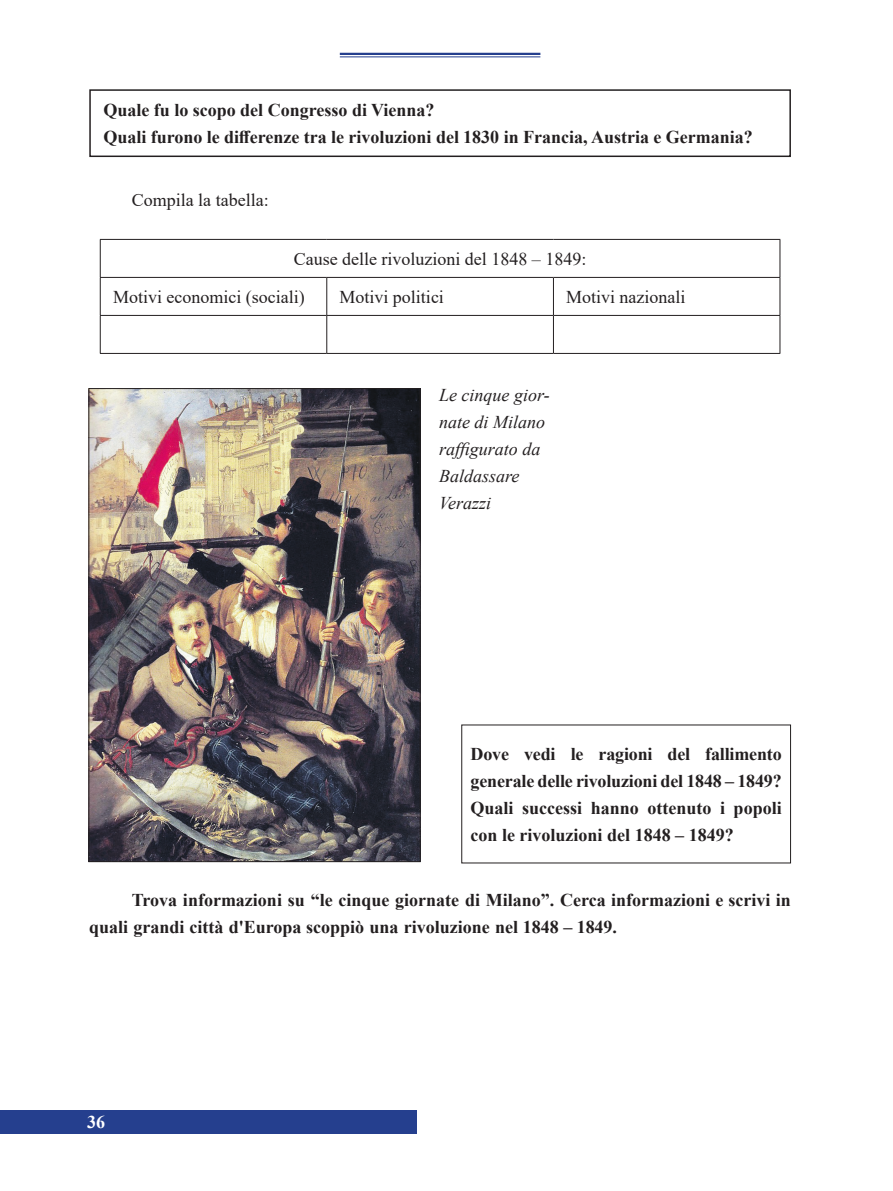
<style>
.page{position:relative;width:893px;height:1191px;background:#fff}
.page>*{position:absolute;margin:0;border:0;box-sizing:border-box;transform-origin:0 0}
.Tablica{font:700 18px/27px "Times New Roman";color:#231f20}
.Body{font:700 18px/27px "Times New Roman";color:#231f20}
.Tablica-2{font:18px "Times New Roman";color:#231f20}
.Snimua{font:italic 18px/27px "Times New Roman";color:#231f20}
.Body-2{font:18px "Times New Roman";color:#231f20}
.t1{font:700 18px "Times New Roman";color:#fff}
</style>
<div class="page">
<div style="left:0;top:1110px;width:417px;height:23px;background:#253f8e"></div>
<hr style="left:340px;top:53px;width:200px;height:2px;background:#253f8e">
<hr style="left:340px;top:56px;width:200px;height:1px;background:#253f8e">
<svg style="left:101px;top:240px;width:679px;height:113px"></svg>
<hr style="left:100px;top:239px;width:227px;height:1px;background:#231f20">
<hr style="left:100px;top:240px;width:1px;height:37px;background:#231f20">
<hr style="left:327px;top:239px;width:226px;height:1px;background:#231f20">
<hr style="left:553px;top:239px;width:227px;height:1px;background:#231f20">
<hr style="left:780px;top:240px;width:1px;height:37px;background:#231f20">
<hr style="left:100px;top:277px;width:227px;height:1px;background:#231f20">
<hr style="left:100px;top:278px;width:1px;height:37px;background:#231f20">
<hr style="left:327px;top:277px;width:226px;height:1px;background:#231f20">
<hr style="left:326px;top:278px;width:1px;height:37px;background:#231f20">
<hr style="left:553px;top:277px;width:227px;height:1px;background:#231f20">
<hr style="left:553px;top:278px;width:1px;height:37px;background:#231f20">
<hr style="left:780px;top:278px;width:1px;height:37px;background:#231f20">
<hr style="left:100px;top:315px;width:227px;height:1px;background:#231f20">
<hr style="left:100px;top:316px;width:1px;height:37px;background:#231f20">
<hr style="left:327px;top:315px;width:226px;height:1px;background:#231f20">
<hr style="left:326px;top:316px;width:1px;height:37px;background:#231f20">
<hr style="left:553px;top:315px;width:227px;height:1px;background:#231f20">
<hr style="left:553px;top:316px;width:1px;height:37px;background:#231f20">
<hr style="left:780px;top:316px;width:1px;height:37px;background:#231f20">
<hr style="left:100px;top:353px;width:227px;height:1px;background:#231f20">
<hr style="left:327px;top:353px;width:226px;height:1px;background:#231f20">
<hr style="left:553px;top:353px;width:227px;height:1px;background:#231f20">
<div style="left:89px;top:89px;width:702px;height:68px;border:2px solid #231f20"></div>
<img style="left:91px;top:390px;width:327px;height:470px">
<div style="left:89px;top:388px;width:331px;height:474px;border:1px solid #231f20"></div>
<p class="Tablica" style="left:104px;top:96px;width:332px">Quale fu lo scopo del Congresso di Vienna?</p>
<p class="Tablica" style="left:104px;top:123px;width:651px">Quali furono le differenze tra le rivoluzioni del 1830 in Francia, Austria e Germania?</p>
<p class="Body-2" style="left:132px;top:187px;width:138px">Compila la tabella:</p>
<p class="Tablica-2" style="left:294px;top:246px;width:294px">Cause delle rivoluzioni del 1848 – 1849:</p>
<p class="Tablica-2" style="left:113px;top:284px;width:193px">Motivi economici (sociali)</p>
<p class="Tablica-2" style="left:340px;top:284px;width:106px">Motivi politici</p>
<p class="Tablica-2" style="left:566px;top:284px;width:121px">Motivi nazionali</p>
<p class="Snimua" style="left:439px;top:381px;width:112px">Le cinque gior&shy;nate di Milano raffigurato da<br>Baldassare<br>Verazzi</p>
<p class="Tablica" style="left:471px;top:739px;width:313px">Dove vedi le ragioni del fallimento generale delle rivoluzioni del 1848 – 1849?</p>
<p class="Tablica" style="left:471px;top:793px;width:313px">Quali successi hanno ottenuto i popoli con le rivoluzioni del 1848 – 1849?</p>
<p class="Body" style="left:89px;top:886px;width:703px;text-indent:43px">Trova informazioni su “le cinque giornate di Milano”. Cerca informazioni e scrivi in quali grandi città d'Europa scoppiò una rivoluzione nel 1848 – 1849.</p>
<p class="t1" style="left:87px;top:1109px;width:19px">36</p>
</div>
